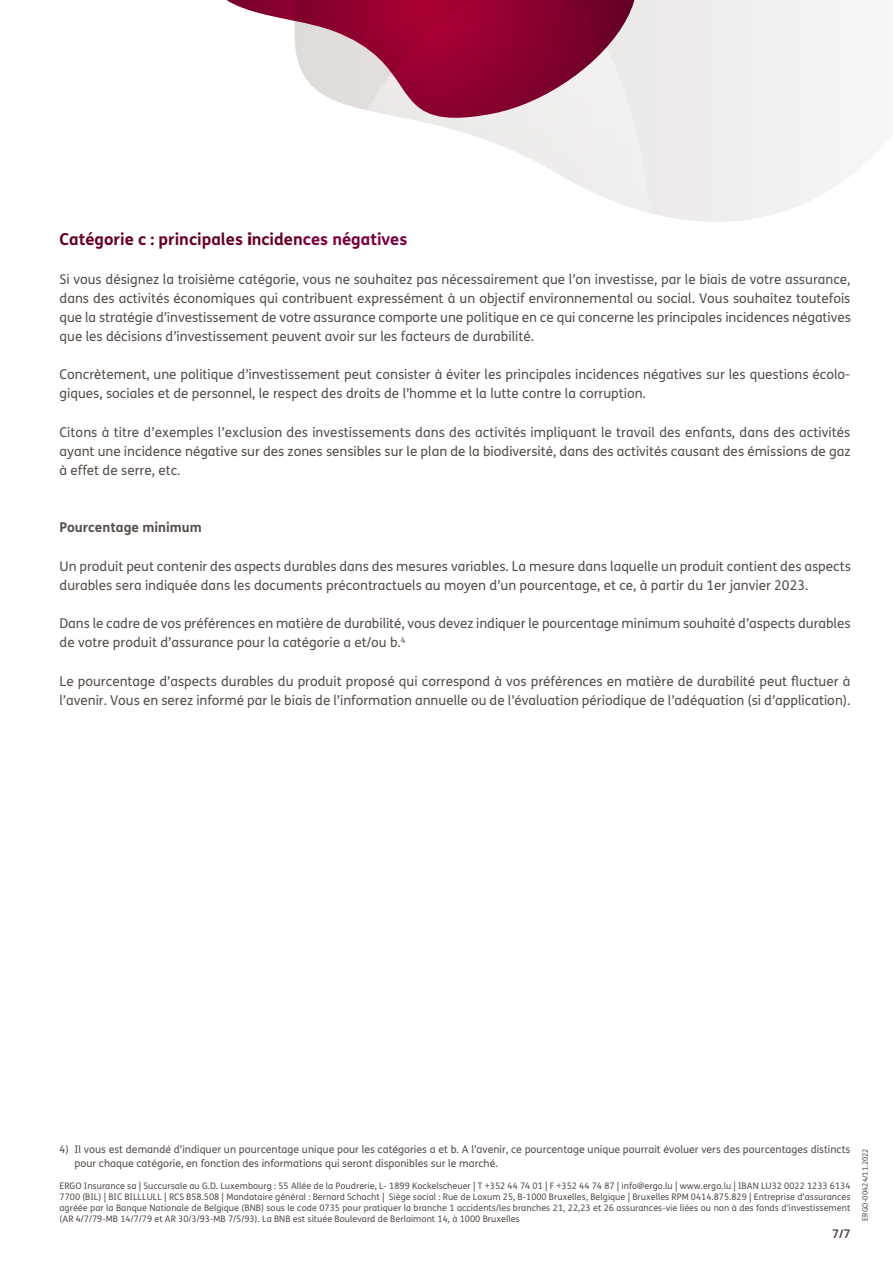
<style>
.page{position:relative;width:893px;height:1263px;background:#fff}
.page>*{position:absolute;margin:0;border:0;box-sizing:border-box;transform-origin:0 0}
.t1{font:700 16.5px "FS Me";color:#660029}
.t2{font:13.5px/19.2px "FS Me";color:#574e49}
.t3{font:700 13.5px "FS Me";color:#574e49}
.t4{font:700 12px "FS Me";color:#574e49}
.t5{font:10.5px/14.2px "FS Me";color:#574e49}
.t6{font:9px/10.8px "FS Me";letter-spacing:.005em;color:#574e49;text-align:justify}
.t7{font:7.5px "FS Me";color:#574e49}
</style>
<div class="page">
<svg style="left:665px;top:0;width:219px;height:222px"></svg>
<svg style="left:405px;top:0;width:260px;height:217px;fill:#f1f0ee"></svg>
<svg style="left:226px;top:0;width:413px;height:118px"></svg>
<p class="t1" style="left:60px;top:227px;width:349px">Catégorie c : principales incidences négatives</p>
<p class="t2" style="left:60px;top:269px;width:793px;text-align:justify">Si vous désignez la troisième catégorie, vous ne souhaitez pas nécessairement que l’on investisse, par le biais de votre assurance, dans des activités économiques qui contribuent expressément à un objectif environnemental ou social. Vous souhaitez toutefois que la stratégie d’investissement de votre assurance comporte une politique en ce qui concerne les principales incidences négatives que les décisions d’investissement peuvent avoir sur les facteurs de durabilité.</p>
<p class="t2" style="left:60px;top:365px;width:792px">Concrètement, une politique d’investissement peut consister à éviter les principales incidences négatives sur les questions écolo&shy;giques, sociales et de personnel, le respect des droits de l’homme et la lutte contre la corruption.</p>
<p class="t2" style="left:60px;top:422px;width:792px;text-align:justify">Citons à titre d’exemples l’exclusion des investissements dans des activités impliquant le travail des enfants, dans des activités ayant une incidence négative sur des zones sensibles sur le plan de la biodiversité, dans des activités causant des émissions de gaz à effet de serre, etc.</p>
<p class="t3" style="left:60px;top:517px;width:144px">Pourcentage minimum</p>
<p class="t2" style="left:60px;top:556px;width:793px">Un produit peut contenir des aspects durables dans des mesures variables. La mesure dans laquelle un produit contient des aspects durables sera indiquée dans les documents précontractuels au moyen d’un pourcentage, et ce, à partir du 1er janvier 2023.</p>
<p class="t2" style="left:60px;top:613px;width:792px">Dans le cadre de vos préférences en matière de durabilité, vous devez indiquer le pourcentage minimum souhaité d’aspects durables de votre produit d’assurance pour la catégorie a et/ou b.<sup>4</sup></p>
<p class="t2" style="left:60px;top:671px;width:792px">Le pourcentage d’aspects durables du produit proposé qui correspond à vos préférences en matière de durabilité peut fluctuer à l’avenir. Vous en serez informé par le biais de l’information annuelle ou de l’évaluation périodique de l’adéquation (si d’application).</p>
<p class="t5" style="left:75px;top:1142px;width:777px;text-indent:-15px">4) Il vous est demandé d’indiquer un pourcentage unique pour les catégories a et b. A l’avenir, ce pourcentage unique pourrait évoluer vers des pourcentages distincts pour chaque catégorie, en fonction des informations qui seront disponibles sur le marché.</p>
<p class="t7" style="left:860px;top:1221px;width:74px;rotate:-90deg">ERGO-00424/11.2022</p>
<p class="t6" style="left:60px;top:1180px;width:792px">ERGO Insurance sa | Succursale au G.D. Luxembourg : 55 Allée de la Poudrerie, L- 1899 Kockelscheuer | T +352 44 74 01 | F +352 44 74 87 | info@ergo.lu | www.ergo.lu | IBAN LU32 0022 1233 6134<br>7700 (BIL) | BIC BILLLULL | RCS B58.508 | Mandataire général : Bernard Schacht | Siège social : Rue de Loxum 25, B-1000 Bruxelles, Belgique | Bruxelles RPM 0414.875.829 | Entreprise d’assurances agréée par la Banque Nationale de Belgique (BNB) sous le code 0735 pour pratiquer la branche 1 accidents/les branches 21, 22,23 et 26 assurances-vie liées ou non à des fonds d’investissement (AR 4/7/79-MB 14/7/79 et AR 30/3/93-MB 7/5/93). La BNB est située Boulevard de Berlaimont 14, à 1000 Bruxelles</p>
<p class="t4" style="left:832px;top:1224px;width:20px">7/7</p>
</div>
